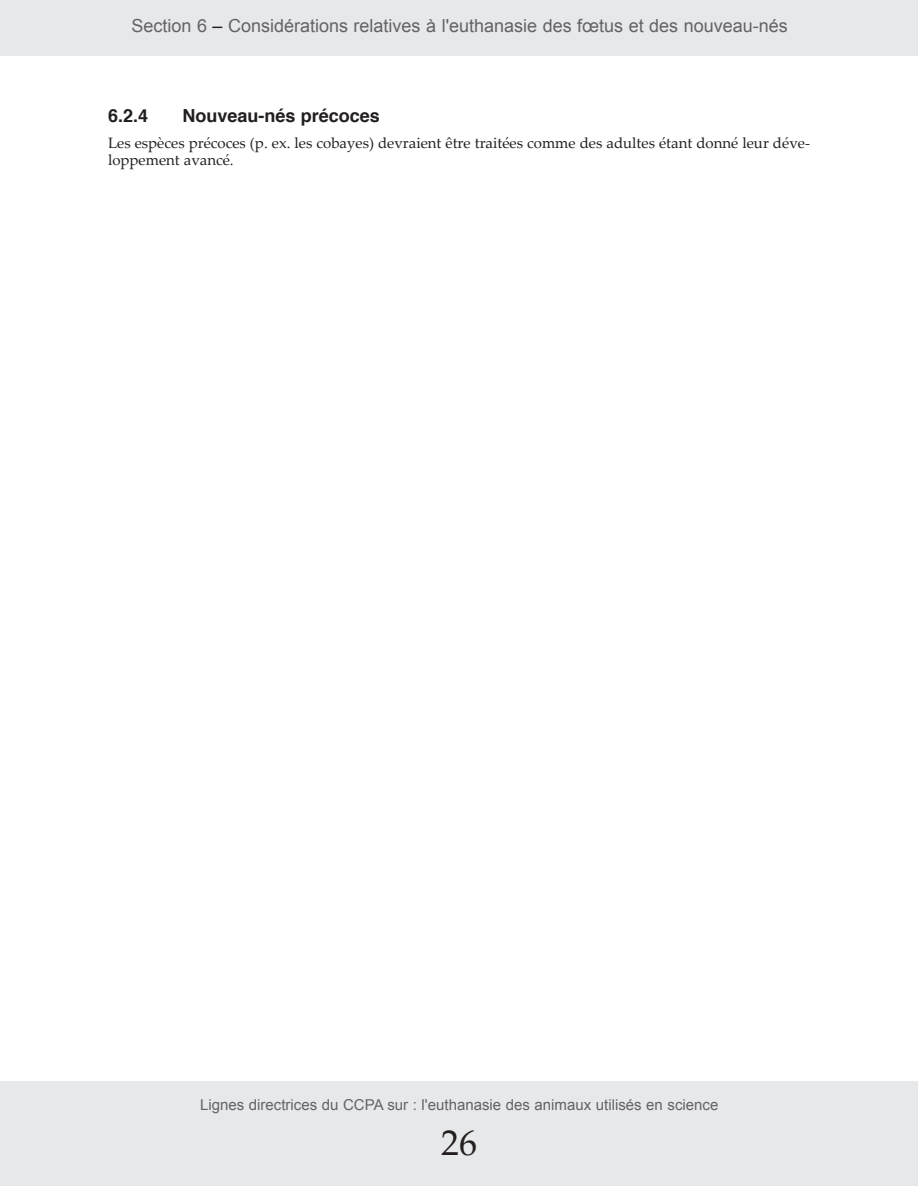
<style>
.page{position:relative;width:918px;height:1188px;background:#fff}
.page>*{position:absolute;margin:0;border:0;box-sizing:border-box;transform-origin:0 0}
.t1{font:36px "Palatino Linotype";color:#231f20}
.t2{font:18px "Arial";color:#636366}
.t3{font:700 18px "Helvetica";color:#231f20}
.t4{font:15px/17.2px "Palatino Linotype";color:#231f20}
.t5{font:15px "Arial";color:#636366}
.s1{color:#231f20}
</style>
<div class="page">
<div style="left:0;top:1081px;width:918px;height:105px;background:#e7e8e9"></div>
<div style="left:1px;top:0;width:917px;height:56px;background:#e7e8e9"></div>
<p class="t2" style="left:132px;top:15px;width:658px">Section 6 <span class="s1">–</span> Considérations relatives à l'euthanasie des fœtus et des nouveau-nés</p>
<p class="t3" style="left:108px;top:108px;width:42px">6.2.4</p>
<p class="t3" style="left:182px;top:108px;width:199px">Nouveau-nés précoces</p>
<p class="t4" style="left:108px;top:136px;width:704px">Les espèces précoces (p. ex. les cobayes) devraient être traitées comme des adultes étant donné leur déve&shy;loppement avancé.</p>
<p class="t5" style="left:200px;top:1097px;width:520px">Lignes directrices du CCPA sur : l'euthanasie des animaux utilisés en science</p>
<h1 class="t1" style="left:441px;top:1129px;width:37px">26</h1>
</div>
